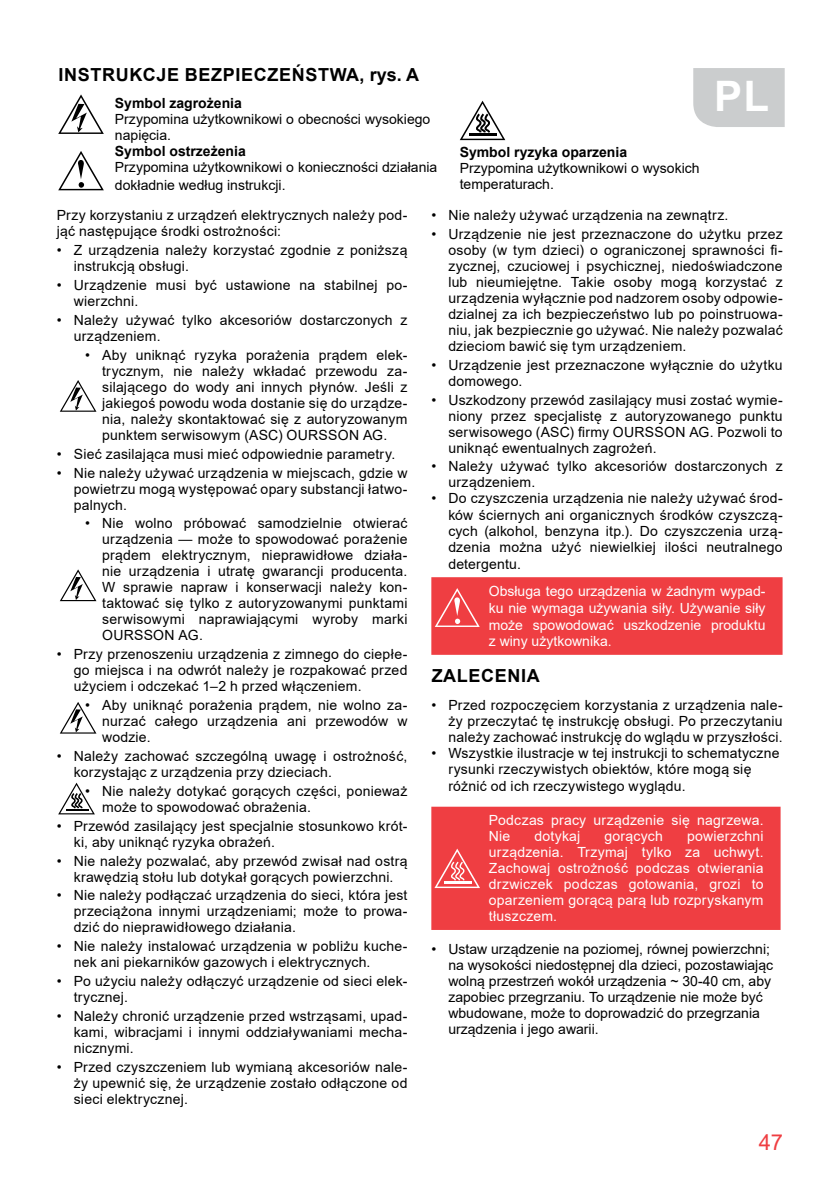
<style>
.page{position:relative;width:840px;height:1191px;background:#fff}
.page>*{position:absolute;margin:0;border:0;box-sizing:border-box;transform-origin:0 0}
.t1{font:700 42px "Arial";color:#fff}
.t2{font:22px "Arial";color:#ef3e42}
.t3{font:700 18px "Arial";letter-spacing:.035em;color:#000}
.t4{font:14px/16px "Arial";letter-spacing:.015em;color:#000}
.t5{font:14px/16px "Arial";letter-spacing:.015em;color:#fff;text-align:justify}
.t6{font:700 14px "Arial";color:#000}
</style>
<div class="page">
<div style="left:431px;top:577px;width:351px;height:78px;background:#ef3e42"></div>
<div style="left:431px;top:806px;width:349px;height:124px;background:#ef3e42"></div>
<svg style="left:434px;top:848px;width:46px;height:40px;background:#f26568"></svg>
<svg style="left:60px;top:380px;width:36px;height:32px"></svg>
<svg style="left:60px;top:569px;width:36px;height:32px"></svg>
<svg style="left:60px;top:702px;width:36px;height:31px"></svg>
<svg style="left:58px;top:782px;width:37px;height:32px"></svg>
<svg style="left:58px;top:94px;width:46px;height:40px"></svg>
<svg style="left:58px;top:151px;width:46px;height:39px"></svg>
<div style="left:693px;top:68px;width:91px;height:59px;background:#cbcdce"></div>
<svg style="left:460px;top:101px;width:45px;height:39px"></svg>
<p class="t3" style="left:58px;top:62px;width:362px">INSTRUKCJE BEZPIECZEŃSTWA, rys. A</p>
<p class="t6" style="left:115px;top:93px;width:128px">Symbol zagrożenia</p>
<p class="t4" style="left:115px;top:111px;width:317px">Przypomina użytkownikowi o obecności wysokiego napięcia.</p>
<p class="t6" style="left:115px;top:141px;width:132px">Symbol ostrzeżenia</p>
<p class="t4" style="left:115px;top:158px;width:324px;line-height:18px">Przypomina użytkownikowi o konieczności działania dokładnie według instrukcji.</p>
<p class="t6" style="left:459px;top:142px;width:169px">Symbol ryzyka oparzenia</p>
<p class="t4" style="left:459px;top:159px;width:241px">Przypomina użytkownikowi o wysokich temperaturach.</p>
<h1 class="t1" style="left:713px;top:66px;width:57px">PL</h1>
<p class="t4" style="left:57px;top:207px;width:352px">Przy korzystaniu z urządzeń elektrycznych należy pod&shy;jąć następujące środki ostrożności:</p>
<p class="t4" style="left:74px;top:242px;width:335px;text-indent:-17px">• Z urządzenia należy korzystać zgodnie z poniższą instrukcją obsługi.</p>
<p class="t4" style="left:74px;top:277px;width:335px;text-indent:-17px">• Urządzenie musi być ustawione na stabilnej po&shy;wierzchni.</p>
<p class="t4" style="left:74px;top:312px;width:335px;text-indent:-17px">• Należy używać tylko akcesoriów dostarczonych z urządzeniem.</p>
<p class="t4" style="left:102px;top:347px;width:307px;text-align:justify;text-indent:-17px">• Aby uniknąć ryzyka porażenia prądem elek&shy;trycznym, nie należy wkładać przewodu za&shy;silającego do wody ani innych płynów. Jeśli z jakiegoś powodu woda dostanie się do urządze&shy;nia, należy skontaktować się z autoryzowanym punktem serwisowym (ASC) OURSSON AG.</p>
<p class="t4" style="left:57px;top:446px;width:340px">• Sieć zasilająca musi mieć odpowiednie parametry.</p>
<p class="t4" style="left:74px;top:464px;width:335px;text-align:justify;text-indent:-17px">• Nie należy używać urządzenia w miejscach, gdzie w powietrzu mogą występować opary substancji łatwo&shy;palnych.</p>
<p class="t4" style="left:102px;top:515px;width:307px;text-align:justify;text-indent:-17px">• Nie wolno próbować samodzielnie otwierać urządzenia — może to spowodować porażenie prądem elektrycznym, nieprawidłowe działa&shy;nie urządzenia i utratę gwarancji producenta.<br>W sprawie napraw i konserwacji należy kon&shy;taktować się tylko z autoryzowanymi punktami serwisowymi naprawiającymi wyroby marki OURSSON AG.</p>
<p class="t4" style="left:74px;top:646px;width:335px;text-align:justify;text-indent:-17px">• Przy przenoszeniu urządzenia z zimnego do ciepłe&shy;go miejsca i na odwrót należy je rozpakować przed użyciem i odczekać 1–2 h przed włączeniem.</p>
<p class="t4" style="left:102px;top:697px;width:307px;text-align:justify;text-indent:-17px">• Aby uniknąć porażenia prądem, nie wolno za&shy;nurzać całego urządzenia ani przewodów w wodzie.</p>
<p class="t4" style="left:74px;top:748px;width:335px;text-indent:-17px">• Należy zachować szczególną uwagę i ostrożność, korzystając z urządzenia przy dzieciach.</p>
<p class="t4" style="left:102px;top:783px;width:307px;text-indent:-17px">• Nie należy dotykać gorących części, ponieważ może to spowodować obrażenia.</p>
<p class="t4" style="left:74px;top:817px;width:335px;text-indent:-17px">• Przewód zasilający jest specjalnie stosunkowo krót&shy;ki, aby uniknąć ryzyka obrażeń.</p>
<p class="t4" style="left:57px;top:852px;width:352px;text-align:center">• Nie należy pozwalać, aby przewód zwisał nad ostrą krawędzią stołu lub dotykał gorących powierzchni.</p>
<p class="t4" style="left:74px;top:887px;width:335px;text-align:justify;text-indent:-17px">• Nie należy podłączać urządzenia do sieci, która jest przeciążona innymi urządzeniami; może to prowa&shy;dzić do nieprawidłowego działania.</p>
<p class="t4" style="left:74px;top:938px;width:335px;text-indent:-17px">• Nie należy instalować urządzenia w pobliżu kuche&shy;nek ani piekarników gazowych i elektrycznych.</p>
<p class="t4" style="left:74px;top:973px;width:335px;text-indent:-17px">• Po użyciu należy odłączyć urządzenie od sieci elek&shy;trycznej.</p>
<p class="t4" style="left:74px;top:1008px;width:335px;text-align:justify;text-indent:-17px">• Należy chronić urządzenie przed wstrząsami, upad&shy;kami, wibracjami i innymi oddziaływaniami mecha&shy;nicznymi.</p>
<p class="t4" style="left:74px;top:1058px;width:335px;text-align:justify;text-indent:-17px">• Przed czyszczeniem lub wymianą akcesoriów nale&shy;ży upewnić się, że urządzenie zostało odłączone od sieci elektrycznej.</p>
<p class="t4" style="left:431px;top:207px;width:298px">• Nie należy używać urządzenia na zewnątrz.</p>
<p class="t4" style="left:448px;top:226px;width:335px;text-align:justify;text-indent:-17px">• Urządzenie nie jest przeznaczone do użytku przez osoby (w tym dzieci) o ograniczonej sprawności fi&shy;zycznej, czuciowej i psychicznej, niedoświadczone lub nieumiejętne. Takie osoby mogą korzystać z urządzenia wyłącznie pod nadzorem osoby odpowie&shy;dzialnej za ich bezpieczeństwo lub po poinstruowa&shy;niu, jak bezpiecznie go używać. Nie należy pozwalać dzieciom bawić się tym urządzeniem.</p>
<p class="t4" style="left:448px;top:357px;width:335px;text-indent:-17px">• Urządzenie jest przeznaczone wyłącznie do użytku domowego.</p>
<p class="t4" style="left:448px;top:391px;width:335px;text-align:justify;text-indent:-17px">• Uszkodzony przewód zasilający musi zostać wymie&shy;niony przez specjalistę z autoryzowanego punktu serwisowego (ASC) firmy OURSSON AG. Pozwoli to uniknąć ewentualnych zagrożeń.</p>
<p class="t4" style="left:448px;top:458px;width:335px;text-indent:-17px">• Należy używać tylko akcesoriów dostarczonych z urządzeniem.</p>
<p class="t4" style="left:448px;top:490px;width:335px;text-align:justify;text-indent:-17px">• Do czyszczenia urządzenia nie należy używać środ&shy;ków ściernych ani organicznych środków czyszczą&shy;cych (alkohol, benzyna itp.). Do czyszczenia urzą&shy;dzenia można użyć niewielkiej ilości neutralnego</p>
<p class="t4" style="left:448px;top:556px;width:74px">detergentu.</p>
<p class="t5" style="left:488px;top:582px;width:278px;line-height:16.8px">Obsługa tego urządzenia w żadnym wypad&shy;ku nie wymaga używania siły. Używanie siły może spowodować uszkodzenie produktu z winy użytkownika.</p>
<p class="t3" style="left:431px;top:663px;width:110px">ZALECENIA</p>
<p class="t4" style="left:448px;top:696px;width:335px;text-align:justify;text-indent:-17px">• Przed rozpoczęciem korzystania z urządzenia nale&shy;ży przeczytać tę instrukcję obsługi. Po przeczytaniu należy zachować instrukcję do wglądu w przyszłości.</p>
<p class="t4" style="left:448px;top:744px;width:332px;text-indent:-17px">• Wszystkie ilustracje w tej instrukcji to schematyczne rysunki rzeczywistych obiektów, które mogą się</p>
<p class="t4" style="left:448px;top:778px;width:239px">różnić od ich rzeczywistego wyglądu.</p>
<p class="t5" style="left:488px;top:812px;width:276px">Podczas pracy urządzenie się nagrzewa.<br>Nie</p>
<p class="t5" style="left:488px;top:828px;width:276px;text-indent:198px">powierzchni urządzenia. Trzymaj tylko za uchwyt.<br>Zachowaj ostrożność podczas otwierania drzwiczek podczas gotowania, grozi to oparzeniem gorącą parą lub rozpryskanym tłuszczem.</p>
<p class="t4" style="left:448px;top:941px;width:326px;text-indent:-17px">• Ustaw urządzenie na poziomej, równej powierzchni; na wysokości niedostępnej dla dzieci, pozostawiając wolną przestrzeń wokół urządzenia ~ 30-40 cm, aby zapobiec przegrzaniu. To urządzenie nie może być wbudowane, może to doprowadzić do przegrzania urządzenia i jego awarii.</p>
<p class="t5" style="left:534px;top:828px;width:47px">dotykaj</p>
<p class="t5" style="left:604px;top:828px;width:60px">gorących</p>
<h2 class="t2" style="left:758px;top:1127px;width:26px">47</h2>
</div>
